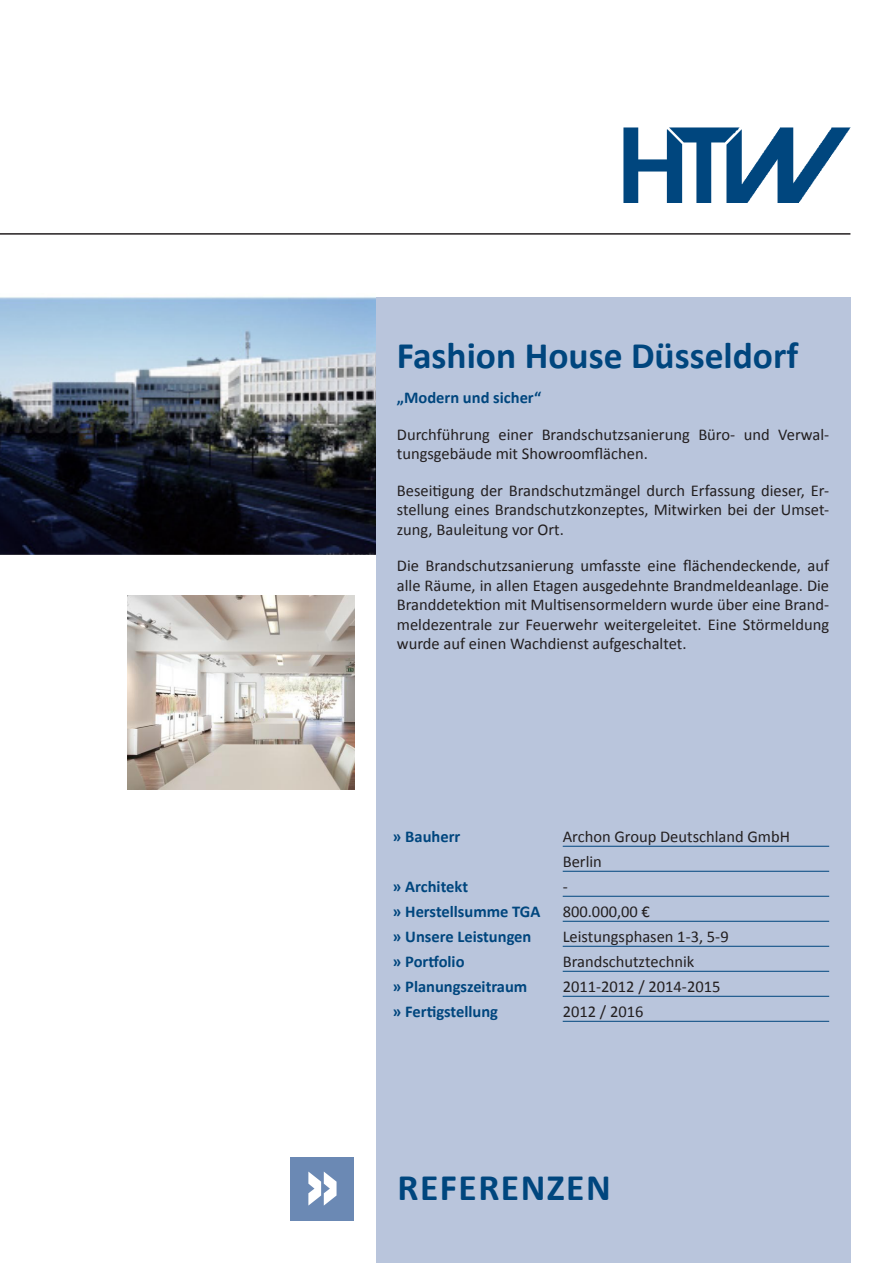
<style>
.page{position:relative;width:893px;height:1263px;background:#fff}
.page>*{position:absolute;margin:0;border:0;box-sizing:border-box;transform-origin:0 0}
.Head_Projekt{font:700 37.5px "Calibri";color:#00467e}
.Head_Projekt-2{font:700 37.5px "Calibri";letter-spacing:.04em;color:#00467e}
.fließ{font:16.5px/19.5px "Calibri";color:#231f20;text-align:justify}
.fließ_Projekt{font:16.5px "Calibri";color:#231f20}
.fließ_Projekt-2{font:700 16.5px "Calibri";color:#00467e}
.Head_Spruch{font:700 16.5px "Calibri";color:#00467e}
</style>
<div class="page">
<div style="left:376px;top:298px;width:474px;height:965px;background:#b9c5dc"></div>
<img style="left:624px;top:128px;width:226px;height:74px">
<div style="left:291px;top:1157px;width:63px;height:63px;background:#6b89b4"></div>
<svg style="left:308px;top:1171px;width:29px;height:34px"></svg>
<hr style="left:0;top:233px;width:850px;height:2px;background:#231f20">
<img style="left:128px;top:595px;width:226px;height:195px">
<hr style="left:563px;top:846px;width:266px;height:1px;background:#00467e">
<hr style="left:563px;top:871px;width:266px;height:1px;background:#00467e">
<hr style="left:563px;top:896px;width:266px;height:1px;background:#00467e">
<hr style="left:563px;top:921px;width:266px;height:1px;background:#00467e">
<hr style="left:563px;top:946px;width:266px;height:1px;background:#00467e">
<hr style="left:563px;top:971px;width:266px;height:1px;background:#00467e">
<hr style="left:563px;top:996px;width:266px;height:1px;background:#00467e">
<hr style="left:563px;top:1021px;width:266px;height:1px;background:#00467e">
<img style="left:0;top:297px;width:376px;height:258px">
<p class="Head_Projekt" style="left:397px;top:332px;width:403px">Fashion House Düsseldorf</p>
<p class="Head_Spruch" style="left:397px;top:387px;width:146px">„Modern und sicher“</p>
<p class="fließ" style="left:397px;top:425px;width:434px">Durchführung einer Brandschutzsanierung Büro- und Verwal&shy;tungsgebäude mit Showroomflächen.</p>
<p class="fließ" style="left:397px;top:481px;width:434px">Beseitigung der Brandschutzmängel durch Erfassung dieser, Er&shy;stellung eines Brandschutzkonzeptes, Mitwirken bei der Umset&shy;zung, Bauleitung vor Ort.</p>
<p class="fließ" style="left:397px;top:556px;width:434px">Die Brandschutzsanierung umfasste eine flächendeckende, auf alle Räume, in allen Etagen ausgedehnte Brandmeldeanlage. Die Branddetektion mit Multisensormeldern wurde über eine Brand&shy;meldezentrale zur Feuerwehr weitergeleitet. Eine Störmeldung wurde auf einen Wachdienst aufgeschaltet.</p>
<p class="fließ_Projekt-2" style="left:393px;top:825px;width:69px">» Bauherr</p>
<p class="fließ_Projekt" style="left:563px;top:826px;width:229px">Archon Group Deutschland GmbH</p>
<p class="fließ_Projekt" style="left:563px;top:851px;width:41px">Berlin</p>
<p class="fließ_Projekt-2" style="left:393px;top:875px;width:77px">» Architekt</p>
<p class="fließ_Projekt" style="left:563px;top:876px;width:7px">-</p>
<p class="fließ_Projekt-2" style="left:393px;top:900px;width:149px">» Herstellsumme TGA</p>
<p class="fließ_Projekt" style="left:563px;top:901px;width:89px">800.000,00 €</p>
<p class="fließ_Projekt-2" style="left:393px;top:926px;width:140px">» Unsere Leistungen</p>
<p class="fließ_Projekt" style="left:563px;top:926px;width:167px">Leistungsphasen 1-3, 5-9</p>
<p class="fließ_Projekt-2" style="left:393px;top:951px;width:73px">» Portfolio</p>
<p class="fließ_Projekt" style="left:563px;top:951px;width:133px">Brandschutztechnik</p>
<p class="fließ_Projekt-2" style="left:393px;top:976px;width:136px">» Planungszeitraum</p>
<p class="fließ_Projekt" style="left:563px;top:976px;width:159px">2011-2012 / 2014-2015</p>
<p class="fließ_Projekt-2" style="left:393px;top:1001px;width:107px">» Fertigstellung</p>
<p class="fließ_Projekt" style="left:563px;top:1001px;width:82px">2012 / 2016</p>
<p class="Head_Projekt-2" style="left:398px;top:1164px;width:215px">REFERENZEN</p>
</div>
